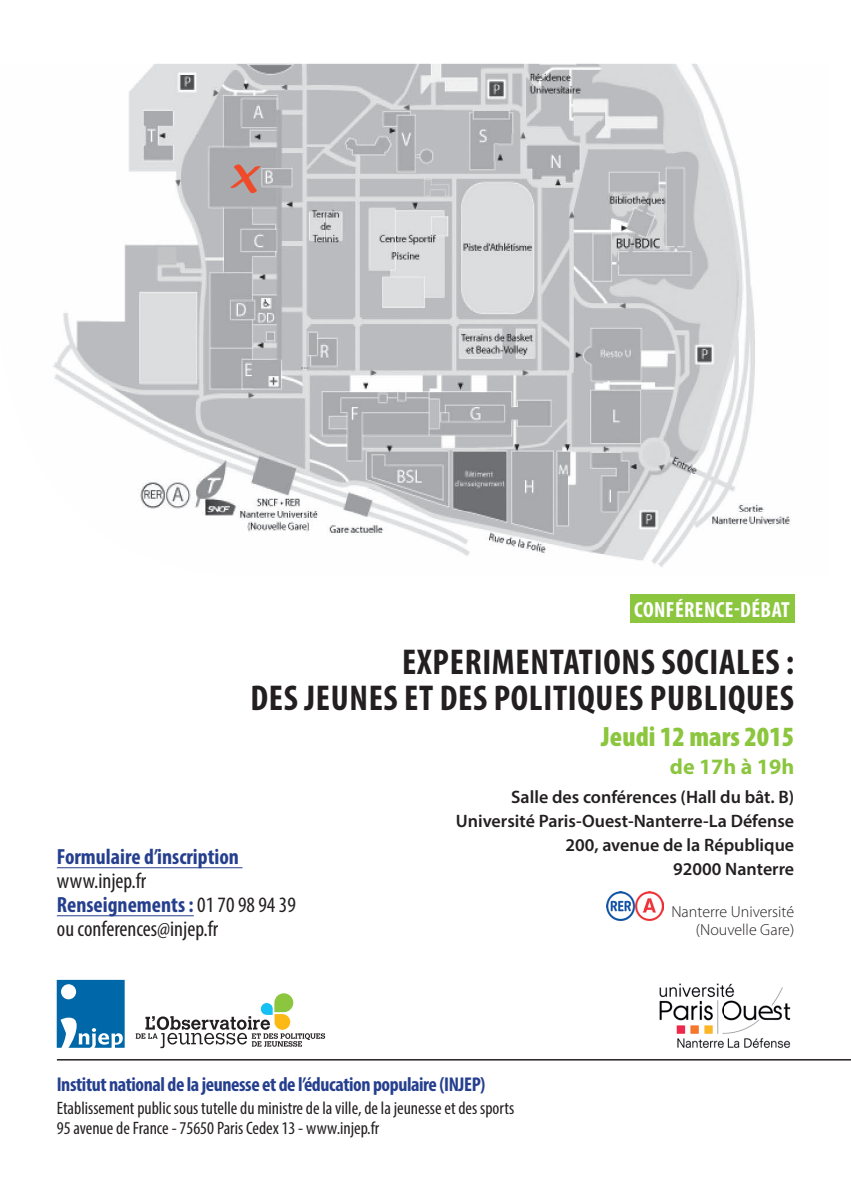
<style>
.page{position:relative;width:851px;height:1191px;background:#fff}
.page>*{position:absolute;margin:0;border:0;box-sizing:border-box;transform-origin:0 0}
.t1{font:700 condensed 36px/36px "Myriad Pro";letter-spacing:.02em;color:#231f20;text-align:right}
.t2{font:900 condensed 28px "Myriad Pro";color:#8bc63e}
.t3{font:condensed 22px/24px "Myriad Pro";color:#231f20}
.t4{font:700 condensed 22px "Myriad Pro";color:#253f8e}
.t5{font:700 condensed 22px "Myriad Pro";letter-spacing:.02em;color:#fff}
.t6{font:700 22px "Myriad Pro";color:#8bc63e}
.t7{font:700 condensed 20px "Myriad Pro";letter-spacing:-.02em;color:#253f8e}
.t8{font:condensed 18px/20px "Myriad Pro";color:#231f20}
.t9{font:600 18px/24px "Myriad Pro";color:#231f20;text-align:right}
.t10{font:300 16px/18px "Myriad Pro";color:#231f20;text-align:right}
.s1{font-weight:700;color:#253f8e}
</style>
<div class="page">
<hr style="left:57px;top:1059px;width:793px;height:1px;background:#231f20">
<div style="left:261px;top:1003px;width:12px;height:12px;background:#15c0f2;border-radius:6px"></div>
<svg style="left:136px;top:1014px;width:189px;height:34px"></svg>
<div style="left:274px;top:993px;width:19px;height:19px;background:#8bc63e;border-radius:9px"></div>
<svg style="left:57px;top:980px;width:68px;height:67px;background:#2e83b8"></svg>
<hr style="left:57px;top:867px;width:185px;height:1px;background:#253f8e">
<hr style="left:57px;top:915px;width:137px;height:1px;background:#253f8e">
<img style="left:53px;top:64px;width:711px;height:447px">
<img style="left:205px;top:511px;width:585px;height:56px">
<svg style="left:228px;top:163px;width:33px;height:31px"></svg>
<div style="left:629px;top:594px;width:165px;height:28px;background:#8bc63e"></div>
<img style="left:659px;top:983px;width:132px;height:65px">
<img style="left:607px;top:891px;width:56px;height:29px">
<p class="t5" style="left:634px;top:595px;width:157px">CONFÉRENCE-DÉBAT</p>
<h1 class="t1" style="left:250px;top:643px;width:545px">EXPERIMENTATIONS SOCIALES :<br>DES JEUNES ET DES POLITIQUES PUBLIQUES</h1>
<h2 class="t2" style="left:601px;top:720px;width:194px">Jeudi 12 mars 2015</h2>
<p class="t6" style="left:669px;top:752px;width:126px">de 17h à 19h</p>
<p class="t9" style="left:456px;top:784px;width:340px">Salle des conférences (Hall du bât. B)<br>Université Paris-Ouest-Nanterre-La Défense<br>200, avenue de la République<br>92000 Nanterre</p>
<p class="t10" style="left:671px;top:902px;width:124px">Nanterre Université (Nouvelle Gare)</p>
<p class="t4" style="left:57px;top:842px;width:184px">Formulaire d’inscription</p>
<p class="t3" style="left:57px;top:868px;width:240px">www.injep.fr<br><span class="s1">Renseignements :</span> 01 70 98 94 39 ou conferences@injep.fr</p>
<p class="t7" style="left:57px;top:1072px;width:430px">Institut national de la jeunesse et de l’éducation populaire (INJEP)</p>
<p class="t8" style="left:57px;top:1098px;width:459px">Etablissement public sous tutelle du ministre de la ville, de la jeunesse et des sports<br>95 avenue de France - 75650 Paris Cedex 13 - www.injep.fr</p>
</div>
